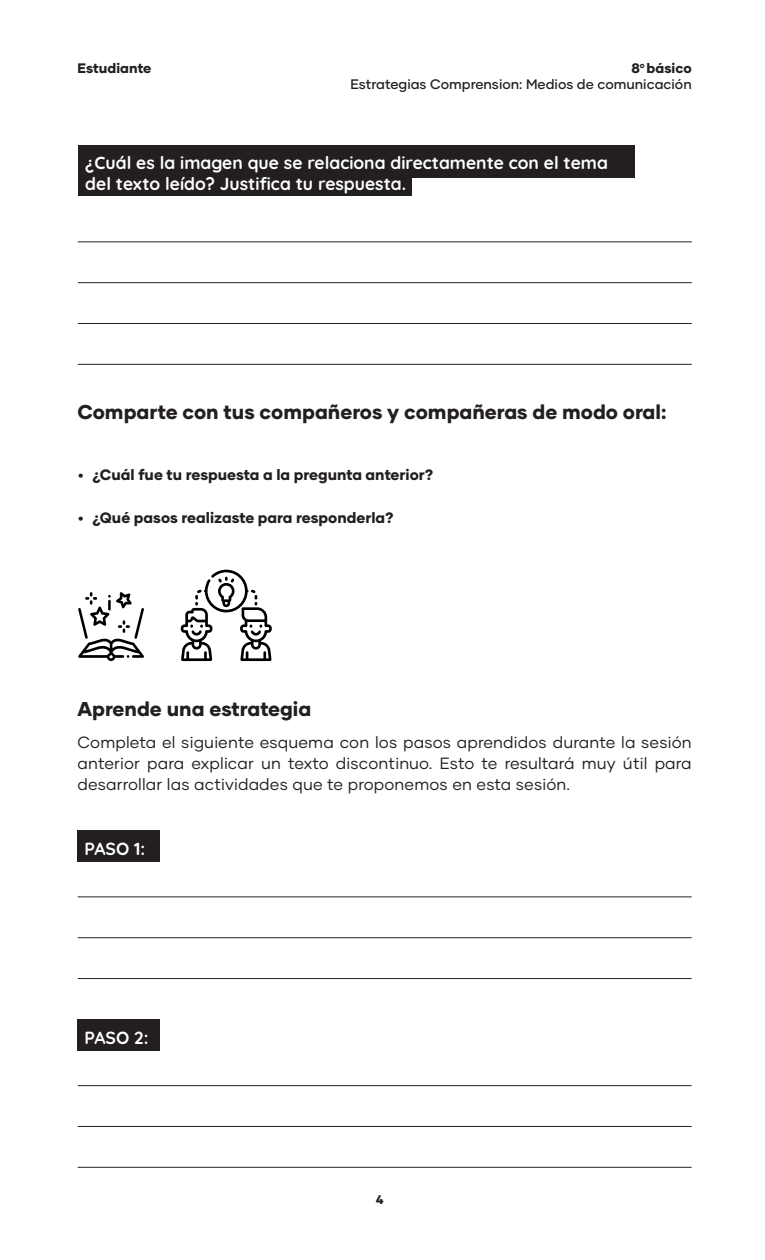
<style>
.page{position:relative;width:765px;height:1260px;background:#fff}
.page>*{position:absolute;margin:0;border:0;box-sizing:border-box;transform-origin:0 0}
.t1{font:800 20px "Gilmer";color:#231f20}
.t2{font:700 17.5px/21px "Quicksand";color:#fff}
.t3{font:16.25px/21.2px "Gilmer";letter-spacing:.01em;color:#231f20;text-align:justify}
.t4{font:800 15px "Gilmer";color:#231f20}
.t5{font:500 13.75px/16.2px "Gilmer";color:#231f20;text-align:right}
.t6{font:800 13.75px "Gilmer";color:#231f20}
.t7{font:800 12.5px "Gilmer";color:#231f20}
.s1{font-weight:800}
</style>
<div class="page">
<div style="left:78px;top:145px;width:556px;height:51px;background:#231f20"></div>
<hr style="left:78px;top:242px;width:613px;height:1px;background:#231f20">
<hr style="left:78px;top:364px;width:613px;height:1px;background:#231f20">
<hr style="left:78px;top:282px;width:613px;height:1px;background:#231f20">
<hr style="left:78px;top:323px;width:613px;height:1px;background:#231f20">
<div style="left:413px;top:178px;width:237px;height:29px;background:#fff"></div>
<svg style="left:181px;top:570px;width:91px;height:91px"></svg>
<svg style="left:78px;top:592px;width:66px;height:69px"></svg>
<hr style="left:78px;top:897px;width:613px;height:1px;background:#231f20">
<hr style="left:78px;top:1085px;width:613px;height:1px;background:#231f20">
<hr style="left:78px;top:937px;width:613px;height:1px;background:#231f20">
<hr style="left:78px;top:1126px;width:613px;height:1px;background:#231f20">
<hr style="left:78px;top:978px;width:613px;height:1px;background:#231f20">
<hr style="left:78px;top:1167px;width:613px;height:1px;background:#231f20">
<div style="left:78px;top:830px;width:82px;height:32px;background:#231f20"></div>
<div style="left:78px;top:1019px;width:82px;height:32px;background:#231f20"></div>
<p class="t6" style="left:78px;top:59px;width:75px">Estudiante</p>
<p class="t5" style="left:351px;top:60px;width:343px"><span class="s1">8</span><sup>o</sup> <span class="s1">básico<br></span>Estrategias Comprension: Medios de comunicación</p>
<p class="t2" style="left:85px;top:151px;width:524px">¿Cuál es la imagen que se relaciona directamente con el tema del texto leído? Justifica tu respuesta.</p>
<p class="t1" style="left:78px;top:400px;width:590px">Comparte con tus compañeros y compañeras de modo oral:</p>
<p class="t4" style="left:78px;top:466px;width:357px">• ¿Cuál fue tu respuesta a la pregunta anterior?</p>
<p class="t4" style="left:78px;top:509px;width:317px">• ¿Qué pasos realizaste para responderla?</p>
<p class="t1" style="left:78px;top:696px;width:235px">Aprende una estrategia</p>
<p class="t3" style="left:78px;top:731px;width:616px">Completa el siguiente esquema con los pasos aprendidos durante la sesión anterior para explicar un texto discontinuo. Esto te resultará muy útil para desarrollar las actividades que te proponemos en esta sesión.</p>
<p class="t2" style="left:85px;top:837px;width:62px">PASO 1:</p>
<p class="t2" style="left:85px;top:1025px;width:65px">PASO 2:</p>
<p class="t7" style="left:376px;top:1192px;width:9px">4</p>
</div>
